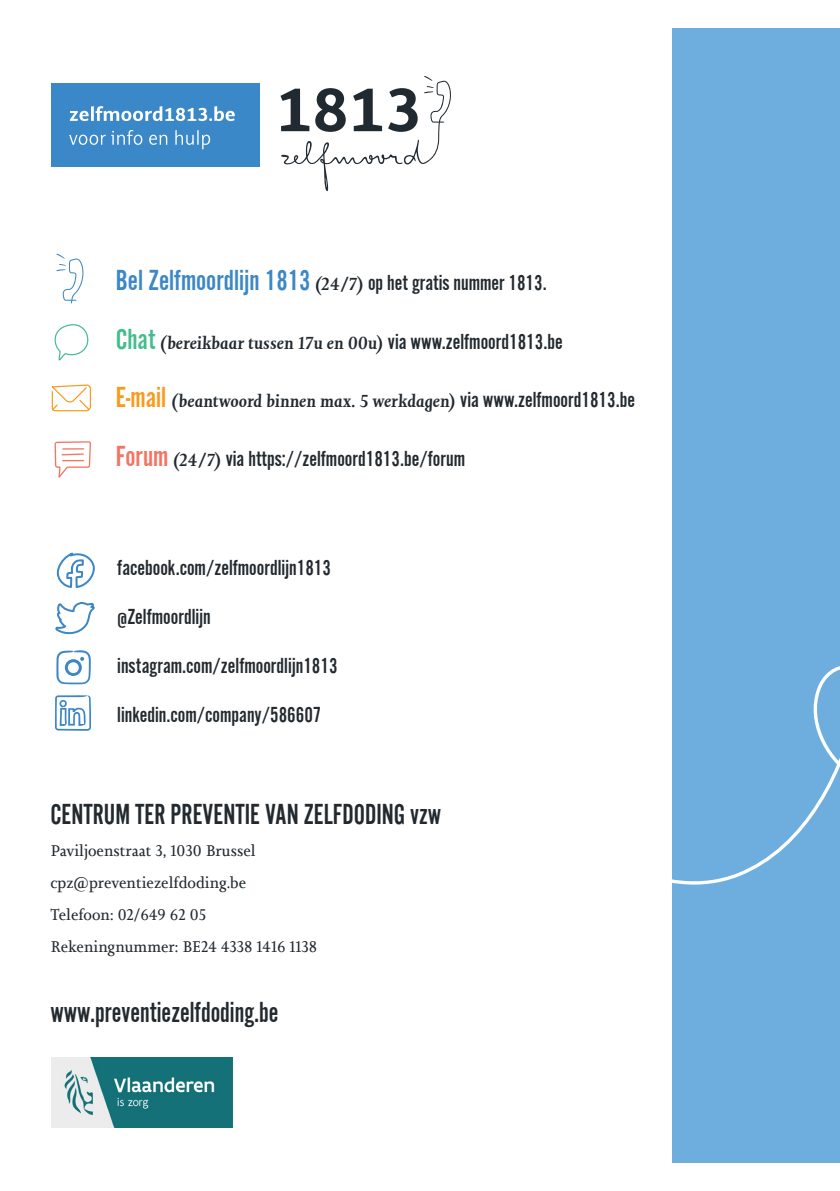
<style>
.page{position:relative;width:840px;height:1191px;background:#fff}
.page>*{position:absolute;margin:0;border:0;box-sizing:border-box;transform-origin:0 0}
.Brood{font:30px "Alternate Gothic Com No 2";color:#222a30;scale:.95 1}
.t1{font:22.4px "Alternate Gothic Com No 2";color:#222a30}
.t2{font:italic 500 18px "Joanna Nova";color:#222a30}
.Brood-2{font:16px/32px "Joanna Nova";color:#222a30;scale:.95 1}
.s1{font-size:30px;color:#3b87c7}
.s2{font-family:"Joanna Nova";font-weight:500;font-style:italic;font-size:18px}
.s3{font-family:"Alternate Gothic Com No 2";font-weight:400;font-style:normal;font-size:30px;color:#44bc8e}
.s4{font-family:"Alternate Gothic Com No 2";font-weight:400;font-style:normal;font-size:22.4px}
.s5{font-family:"Alternate Gothic Com No 2";font-weight:400;font-style:normal;font-size:30px;color:#f89a1c}
.s6{font-size:30px;color:#f37461}
</style>
<div class="page">
<div style="left:57px;top:28px;width:782px;height:1134px;background:#6eaedf"></div>
<svg style="left:671px;top:278px;width:168px;height:625px"></svg>
<div style="left:0;top:0;width:671px;height:1191px;background:#fff"></div>
<svg style="left:280px;top:76px;width:171px;height:115px"></svg>
<div style="left:51px;top:83px;width:209px;height:84px;background:#3b88c8"></div>
<svg style="left:69px;top:130px;width:141px;height:19px"></svg>
<svg style="left:70px;top:106px;width:165px;height:15px"></svg>
<svg style="left:56px;top:253px;width:28px;height:50px"></svg>
<svg style="left:54px;top:324px;width:35px;height:37px"></svg>
<svg style="left:51px;top:384px;width:40px;height:28px"></svg>
<img style="left:51px;top:1057px;width:181px;height:70px">
<svg style="left:54px;top:441px;width:37px;height:37px"></svg>
<svg style="left:56px;top:650px;width:35px;height:34px"></svg>
<svg style="left:55px;top:695px;width:36px;height:35px"></svg>
<svg style="left:55px;top:552px;width:40px;height:83px"></svg>
<p class="t1" style="left:116px;top:271px;width:432px"><span class="s1">Bel Zelfmoordlijn 1813</span> <span class="s2">(24/7)</span> op het gratis nummer 1813.</p>
<p class="t2" style="left:116px;top:330px;width:448px"><span class="s3">Chat</span> (bereikbaar tussen 17u en 00u) <span class="s4">via www.zelfmoord1813.be</span></p>
<p class="t2" style="left:116px;top:389px;width:520px"><span class="s5">E-mail</span> (beantwoord binnen max. 5 werkdagen) <span class="s4">via www.zelfmoord1813.be</span></p>
<p class="t1" style="left:116px;top:447px;width:350px"><span class="s6">Forum</span> <span class="s2">(24/7)</span> via https://zelfmoord1813.be/forum</p>
<p class="t1" style="left:117px;top:556px;width:215px">facebook.com/zelfmoordlijn1813</p>
<p class="t1" style="left:117px;top:605px;width:95px">@Zelfmoordlijn</p>
<p class="t1" style="left:117px;top:654px;width:222px">instagram.com/zelfmoordlijn1813</p>
<p class="t1" style="left:117px;top:703px;width:206px">linkedin.com/company/586607</p>
<p class="Brood" style="left:50px;top:798px;width:413px">CENTRUM TER PREVENTIE VAN ZELFDODING vzw</p>
<p class="Brood-2" style="left:50px;top:834px;width:282px">Paviljoenstraat 3, 1030 Brussel cpz@preventiezelfdoding.be<br>Telefoon: 02/649 62 05<br>Rekeningnummer: BE24 4338 1416 1138</p>
<p class="Brood" style="left:50px;top:996px;width:241px">www.preventiezelfdoding.be</p>
</div>
